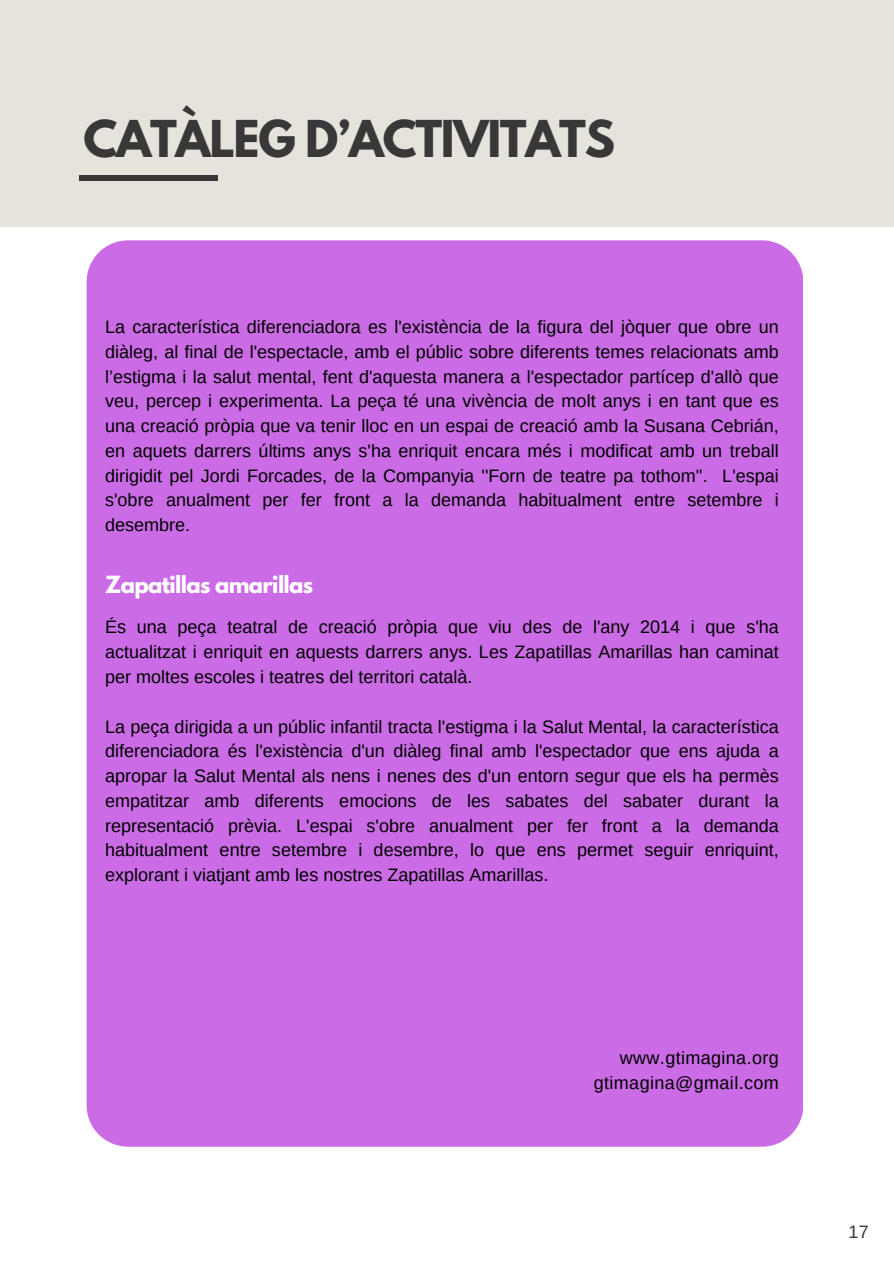
<style>
.page{position:relative;width:894px;height:1264px;background:#fff}
.page>*{position:absolute;margin:0;border:0;box-sizing:border-box;transform-origin:0 0}
.t1{font:700 45px "League Spartan";letter-spacing:-.03em;color:#383838}
.t2{font:700 21px "League Spartan";letter-spacing:-.03em;color:#fff}
.t3{font:18px/24.8px "Arimo";color:#000;text-align:justify}
.t4{font:18px "Arimo";letter-spacing:.02em;color:#000}
.t5{font:18px "Arimo";color:#383838}
</style>
<div class="page">
<div style="left:0;top:0;width:893px;height:226px;background:#e5e3dc"></div>
<div style="left:79px;top:175px;width:139px;height:6px;background:#383838"></div>
<div style="left:86px;top:240px;width:717px;height:906px;background:#cb6ce6"></div>
<p class="t1" style="left:84px;top:117px;width:532px">CATÀLEG D’ACTIVITATS</p>
<h1 class="t3" style="left:105px;top:314px;width:675px">La característica diferenciadora es l'existència de la figura del jòquer que obre un diàleg, al final de l'espectacle, amb el públic sobre diferents temes relacionats amb l’estigma i la salut mental, fent d'aquesta manera a l'espectador partícep d'allò que veu, percep i experimenta. La peça té una vivència de molt anys i en tant que es una creació pròpia que va tenir lloc en un espai de creació amb la Susana Cebrián, en aquets darrers últims anys s'ha enriquit encara més i modificat amb un treball dirigidit pel Jordi Forcades, de la Companyia ''Forn de teatre pa tothom''. L'espai s'obre anualment per fer front a la demanda habitualment entre setembre i desembre.</h1>
<h2 class="t2" style="left:105px;top:574px;width:209px">Zapatillas amarillas</h2>
<p class="t3" style="left:105px;top:615px;width:675px">És una peça teatral de creació pròpia que viu des de l'any 2014 i que s'ha actualitzat i enriquit en aquests darrers anys. Les Zapatillas Amarillas han caminat per moltes escoles i teatres del territori català.</p>
<p class="t3" style="left:105px;top:714px;width:675px">La peça dirigida a un públic infantil tracta l'estigma i la Salut Mental, la característica diferenciadora és l'existència d'un diàleg final amb l'espectador que ens ajuda a apropar la Salut Mental als nens i nenes des d'un entorn segur que els ha permès empatitzar amb diferents emocions de les sabates del sabater durant la representació prèvia. L'espai s'obre anualment per fer front a la demanda habitualment entre setembre i desembre, lo que ens permet seguir enriquint, explorant i viatjant amb les nostres Zapatillas Amarillas.</p>
<h2 class="t4" style="left:619px;top:1047px;width:160px">www.gtimagina.org</h2>
<p class="t4" style="left:593px;top:1072px;width:186px">gtimagina@gmail.com</p>
<p class="t5" style="left:848px;top:1222px;width:22px">17</p>
</div>
